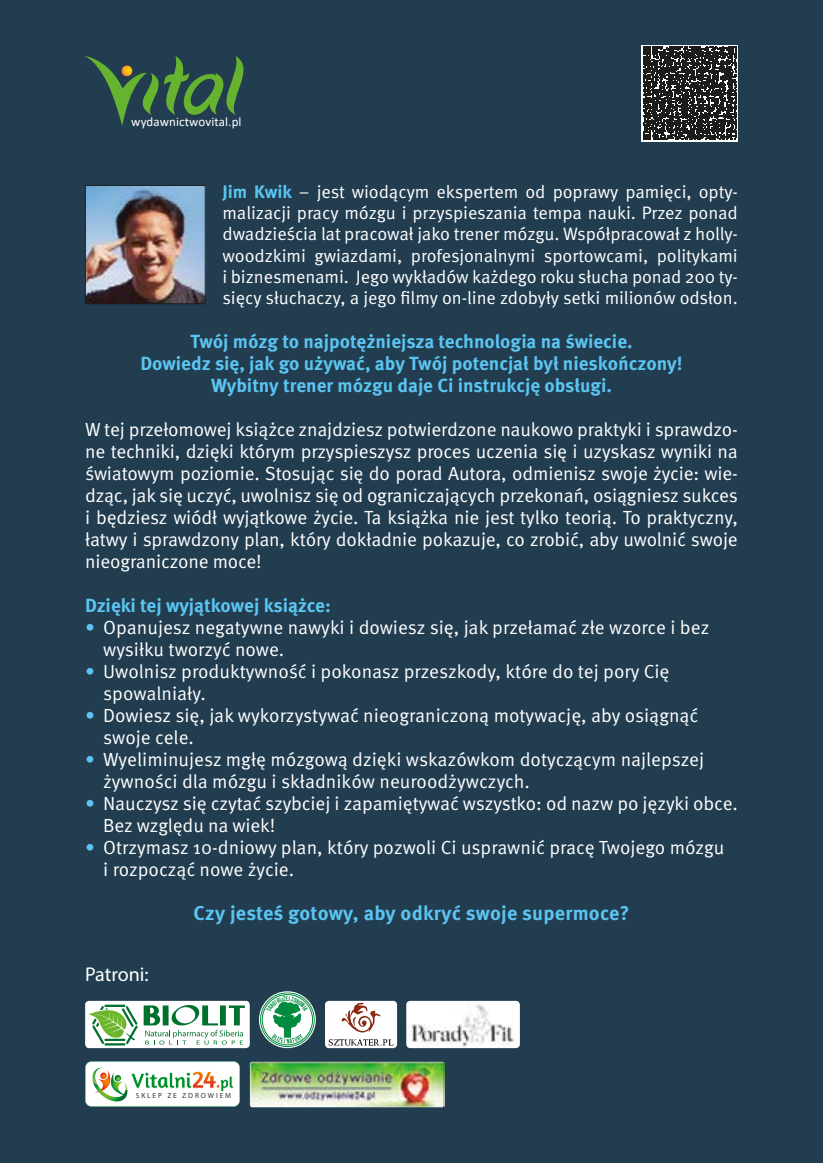
<style>
.page{position:relative;width:823px;height:1163px;background:#fff}
.page>*{position:absolute;margin:0;border:0;box-sizing:border-box;transform-origin:0 0}
.t1{font:700 20px "Meta Pro";letter-spacing:.01em;color:#5bc5f2}
.t2{font:20px "Myriad Pro";color:#fff}
.t3{font:19px/22px "Meta Pro";letter-spacing:-.005em;color:#fff}
.t4{font:700 19px/22px "Meta Pro";color:#5bc5f2;text-align:center}
.t5{font:18px/21.2px "Meta Pro";letter-spacing:-.005em;color:#fff;text-align:justify}
.t6{font:13px "Calibri";letter-spacing:.01em;color:#fff}
.t7{font:7.4px "Myriad Pro";letter-spacing:.25em;color:#363636}
.s1{font-weight:700;color:#5bc5f2}
.s2{color:#5bc5f2}
</style>
<div class="page">
<div style="left:0;top:0;width:822px;height:1162px;background:#223d50"></div>
<svg style="left:84px;top:56px;width:159px;height:70px;background:#355c46"></svg>
<img style="left:87px;top:187px;width:116px;height:115px">
<div style="left:85px;top:185px;width:120px;height:119px;border:1px solid #1c1c1b"></div>
<img style="left:249px;top:1060px;width:195px;height:47px">
<svg style="left:85px;top:1061px;width:155px;height:45px"></svg>
<img style="left:406px;top:1000px;width:113px;height:47px">
<div style="left:325px;top:1000px;width:72px;height:47px;background:#fff;border-radius:4px"></div>
<svg style="left:341px;top:1002px;width:39px;height:30px"></svg>
<svg style="left:328px;top:1039px;width:65px;height:6px"></svg>
<div style="left:85px;top:1000px;width:164px;height:47px;background:#fff;border-radius:4px"></div>
<svg style="left:88px;top:1004px;width:157px;height:41px"></svg>
<div style="left:641px;top:45px;width:96px;height:96px;background:#1c1c1b"></div>
<svg style="left:642px;top:46px;width:93px;height:94px"></svg>
<svg style="left:260px;top:992px;width:54px;height:54px"></svg>
<p class="t6" style="left:131px;top:112px;width:112px">wydawnictwovital.pl</p>
<p class="t5" style="left:222px;top:182px;width:516px"><span class="s1">Jim Kwik</span> – jest wiodącym ekspertem od poprawy pamięci, opty&shy;malizacji pracy mózgu i przyspieszania tempa nauki. Przez ponad dwadzieścia lat pracował jako trener mózgu. Współpracował z holly&shy;woodzkimi gwiazdami, profesjonalnymi sportowcami, politykami i biznesmenami. Jego wykładów każdego roku słucha ponad 200 ty&shy;sięcy słuchaczy, a jego filmy on-line zdobyły setki milionów odsłon.</p>
<p class="t4" style="left:140px;top:331px;width:543px">Twój mózg to najpotężniejsza technologia na świecie.<br>Dowiedz się, jak go używać, aby Twój potencjał był nieskończony!<br>Wybitny trener mózgu daje Ci instrukcję obsługi.</p>
<p class="t3" style="left:85px;top:419px;width:654px;text-align:justify">W tej przełomowej książce znajdziesz potwierdzone naukowo praktyki i sprawdzo&shy;ne techniki, dzięki którym przyspieszysz proces uczenia się i uzyskasz wyniki na światowym poziomie. Stosując się do porad Autora, odmienisz swoje życie: wie&shy;dząc, jak się uczyć, uwolnisz się od ograniczających przekonań, osiągniesz sukces i będziesz wiódł wyjątkowe życie. Ta książka nie jest tylko teorią. To praktyczny, łatwy i sprawdzony plan, który dokładnie pokazuje, co zrobić, aby uwolnić swoje nieograniczone moce!</p>
<p class="t4" style="left:85px;top:595px;width:247px">Dzięki tej wyjątkowej książce:</p>
<p class="t3" style="left:103px;top:617px;width:607px;text-indent:-18px"><span class="s2">•</span> Opanujesz negatywne nawyki i dowiesz się, jak przełamać złe wzorce i bez wysiłku tworzyć nowe.</p>
<p class="t3" style="left:103px;top:661px;width:567px;text-indent:-18px"><span class="s2">•</span> Uwolnisz produktywność i pokonasz przeszkody, które do tej pory Cię spowalniały.</p>
<p class="t3" style="left:103px;top:705px;width:596px;text-indent:-18px"><span class="s2">•</span> Dowiesz się, jak wykorzystywać nieograniczoną motywację, aby osiągnąć swoje cele.</p>
<p class="t3" style="left:103px;top:749px;width:602px;text-indent:-18px"><span class="s2">•</span> Wyeliminujesz mgłę mózgową dzięki wskazówkom dotyczącym najlepszej żywności dla mózgu i składników neuroodżywczych.</p>
<p class="t3" style="left:103px;top:793px;width:635px;text-indent:-18px"><span class="s2">•</span> Nauczysz się czytać szybciej i zapamiętywać wszystko: od nazw po języki obce.<br>Bez względu na wiek!</p>
<p class="t3" style="left:103px;top:837px;width:622px;text-indent:-18px"><span class="s2">•</span> Otrzymasz 10-dniowy plan, który pozwoli Ci usprawnić pracę Twojego mózgu i rozpocząć nowe życie.</p>
<p class="t1" style="left:193px;top:900px;width:437px">Czy jesteś gotowy, aby odkryć swoje supermoce?</p>
<p class="t2" style="left:85px;top:962px;width:65px">Patroni:</p>
<p class="t7" style="left:136px;top:1090px;width:97px">SKLEP ZE ZDROWIEM</p>
</div>
